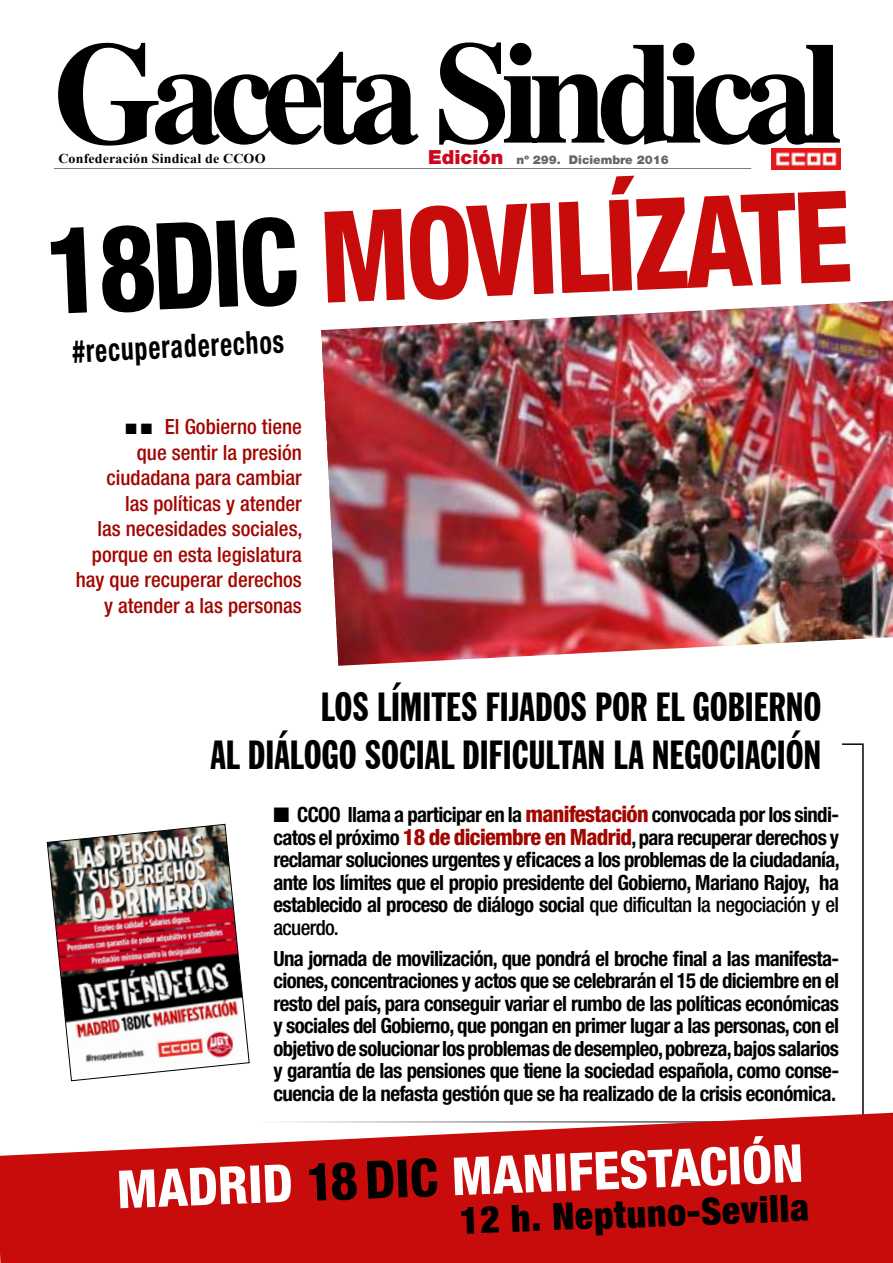
<style>
.page{position:relative;width:893px;height:1263px;background:#fff}
.page>*{position:absolute;margin:0;border:0;box-sizing:border-box;transform-origin:0 0}
.t1{font:800 condensed 127.05px "Helvetica Neue";color:#c80c0b;scale:.91 1}
.t2{font:800 condensed 52.5px "Helvetica Neue";color:#fff}
.t3{font:extra-condensed 40.5px/48px "Franklin Gothic BT";letter-spacing:-.005em;color:#000;text-align:right}
.t4{font:900 condensed 37.5px "Helvetica Neue";color:#000}
.t5{font:700 condensed 31.8px "Helvetica Neue";color:#000;scale:.8 1}
.t6{font:700 condensed 21px/22.5px "Helvetica Neue";letter-spacing:-.03em;color:#000;text-align:justify}
.t7{font:500 condensed 21px/25.5px "Helvetica Neue";color:#a20600;text-align:right}
.t8{font:700 13.5px "Times New Roman";letter-spacing:.01em;color:#000;scale:1.04 1}
.t9{font:900 12px "Helvetica Neue";color:#646567}
.s1{font-size:19.5px;color:#cc071e}
.s2{font-size:120.45px;color:#000}
.s3{color:#000}
.s4{font-weight:800;font-size:22.5px;color:#a20600}
.s5{font-weight:500}
</style>
<div class="page">
<img style="left:771px;top:148px;width:70px;height:21px">
<hr style="left:54px;top:168px;width:697px;height:1px;background:#707173">
<svg style="left:58px;top:42px;width:782px;height:104px"></svg>
<img style="left:321px;top:300px;width:572px;height:366px">
<svg style="left:0;top:1113px;width:893px;height:150px;background:#cf2d2d"></svg>
<img style="left:46px;top:823px;width:204px;height:258px">
<p class="t8" style="left:58px;top:149px;width:201px">Confederación Sindical de CCOO</p>
<p class="t9" style="left:428px;top:153px;width:242px"><span class="s1">Edición</span> nº 299. Diciembre 2016</p>
<h1 class="t1" style="left:43px;top:187px;width:888px;rotate:-2deg"><span class="s2">18DIC</span> MOVILÍZATE</h1>
<h3 class="t5" style="left:72px;top:333px;width:266px;rotate:-3deg">#recuperaderechos</h3>
<p class="t7" style="left:76px;top:414px;width:228px"><span class="s3">■</span> <span class="s3">■</span> El Gobierno tiene<br>que sentir la presión ciudadana para cambiar<br>las políticas y atender<br>las necesidades sociales, porque en esta legislatura hay que recuperar derechos y atender a las personas</p>
<h3 class="t3" style="left:210px;top:682px;width:613px">LOS LÍMITES FIJADOS POR EL GOBIERNO<br>AL DIÁLOGO SOCIAL DIFICULTAN LA NEGOCIACIÓN</h3>
<p class="t6" style="left:273px;top:803px;width:568px">■ CCOO llama a participar en la <span class="s4">manifestación</span> convocada por los sindi&shy;catos el próximo <span class="s4">18 de diciembre en Madrid</span>, para recuperar derechos y reclamar soluciones urgentes y eficaces a los problemas de la ciudadanía, ante los límites que el propio presidente del Gobierno, Mariano Rajoy, ha establecido al proceso de diálogo social <span class="s5">que dificultan la negociación y el acuerdo.</span></p>
<p class="t6" style="left:273px;top:946px;width:567px">Una jornada de movilización, que pondrá el broche final a las manifesta&shy;ciones, concentraciones y actos que se celebrarán el 15 de diciembre en el resto del país, para conseguir variar el rumbo de las políticas económicas y sociales del Gobierno, que pongan en primer lugar a las personas, con el objetivo de solucionar los problemas de desempleo, pobreza, bajos salarios y garantía de las pensiones que tiene la sociedad española, como conse&shy;cuencia de la nefasta gestión que se ha realizado de la crisis económica.</p>
<h2 class="t2" style="left:116px;top:1155px;width:688px;rotate:-2deg">MADRID <span class="s3">18 DIC</span> MANIFESTACIÓN</h2>
<h3 class="t4" style="left:459px;top:1197px;width:351px;rotate:-2deg">12 h. Neptuno-Sevilla</h3>
</div>
